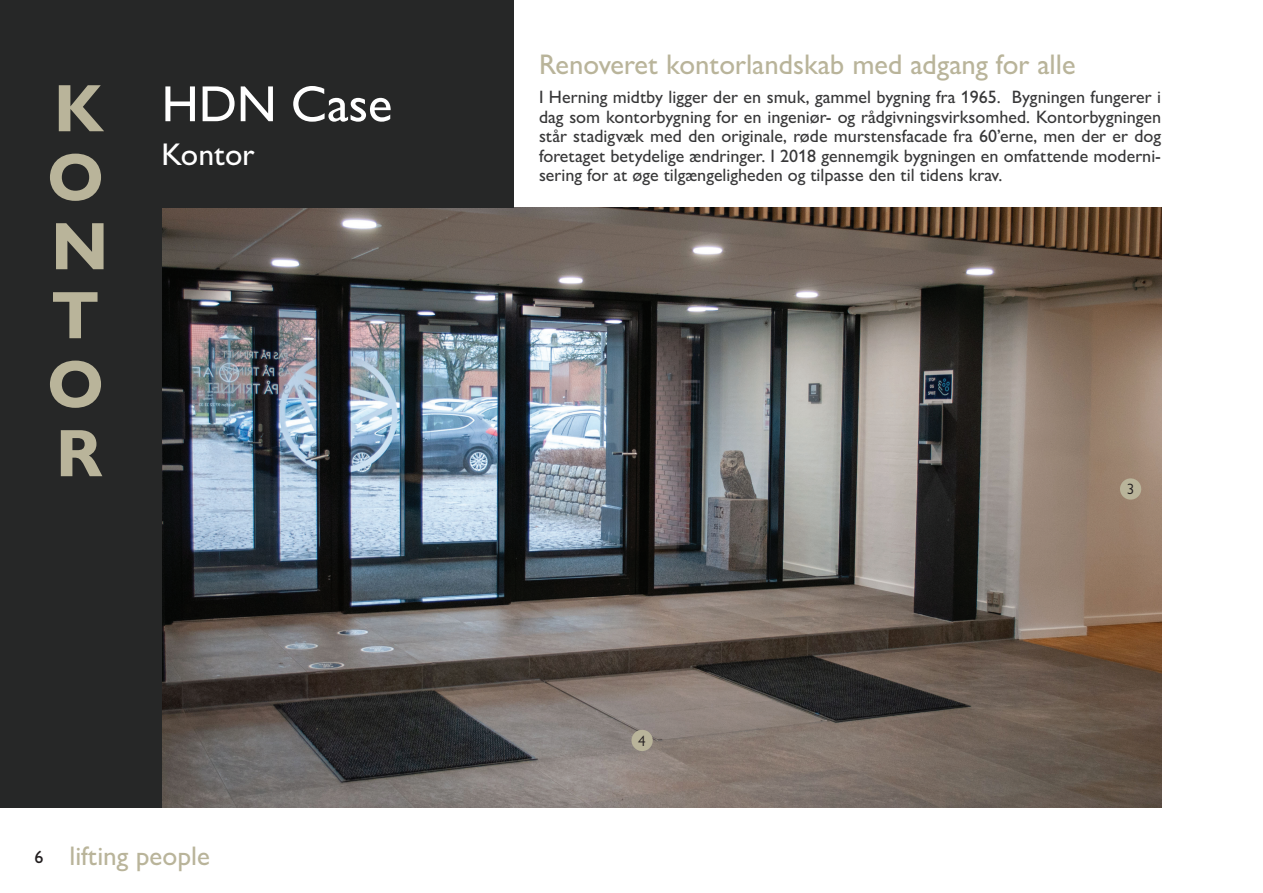
<style>
.page{position:relative;width:1263px;height:893px;background:#fff}
.page>*{position:absolute;margin:0;border:0;box-sizing:border-box;transform-origin:0 0}
.t1{font:700 67.5px/69px "Gill Sans Nova";color:#b9b49a}
.t2{font:500 51px "Gill Sans Nova";color:#fff}
.t3{font:500 31.5px "Gill Sans Nova";color:#fff}
.t4{font:500 28.5px "Gill Sans Nova";color:#b9b49a}
.t5{font:500 27px "Gill Sans Nova";color:#b9b49a}
.t6{font:500 18px/19.5px "Gill Sans Nova";color:#383839;text-align:justify}
.t7{font:15px "Gill Sans Nova";color:#231f20}
.s1{font-size:18px;color:#231f20}
</style>
<div class="page">
<img style="left:162px;top:207px;width:999px;height:601px">
<div style="left:147px;top:0;width:366px;height:207px;background:#262727"></div>
<div style="left:0;top:0;width:162px;height:808px;background:#262727"></div>
<div style="left:1120px;top:478px;width:21px;height:22px;background:#b9b49a;border-radius:50%"></div>
<div style="left:631px;top:730px;width:22px;height:21px;background:#b9b49a;border-radius:50%"></div>
<h1 class="t1" style="left:47px;top:74px;width:63px">K<br>O<br>N<br>T<br>O<br>R</h1>
<h2 class="t2" style="left:162px;top:73px;width:232px">HDN Case</h2>
<h3 class="t3" style="left:162px;top:135px;width:95px">Kontor</h3>
<h3 class="t5" style="left:34px;top:839px;width:177px"><span class="s1">6</span> lifting people</h3>
<h3 class="t4" style="left:539px;top:47px;width:538px">Renoveret kontorlandskab med adgang for alle</h3>
<p class="t6" style="left:539px;top:87px;width:624px">I Herning midtby ligger der en smuk, gammel bygning fra 1965. Bygningen fungerer i dag som kontorbygning for en ingeniør- og rådgivningsvirksomhed. Kontorbygningen står stadigvæk med den originale, røde murstensfacade fra 60’erne, men der er dog foretaget betydelige ændringer. I 2018 gennemgik bygningen en omfattende moderni&shy;sering for at øge tilgængeligheden og tilpasse den til tidens krav.</p>
<p class="t7" style="left:638px;top:732px;width:9px">4</p>
<p class="t7" style="left:1127px;top:480px;width:9px">3</p>
</div>
